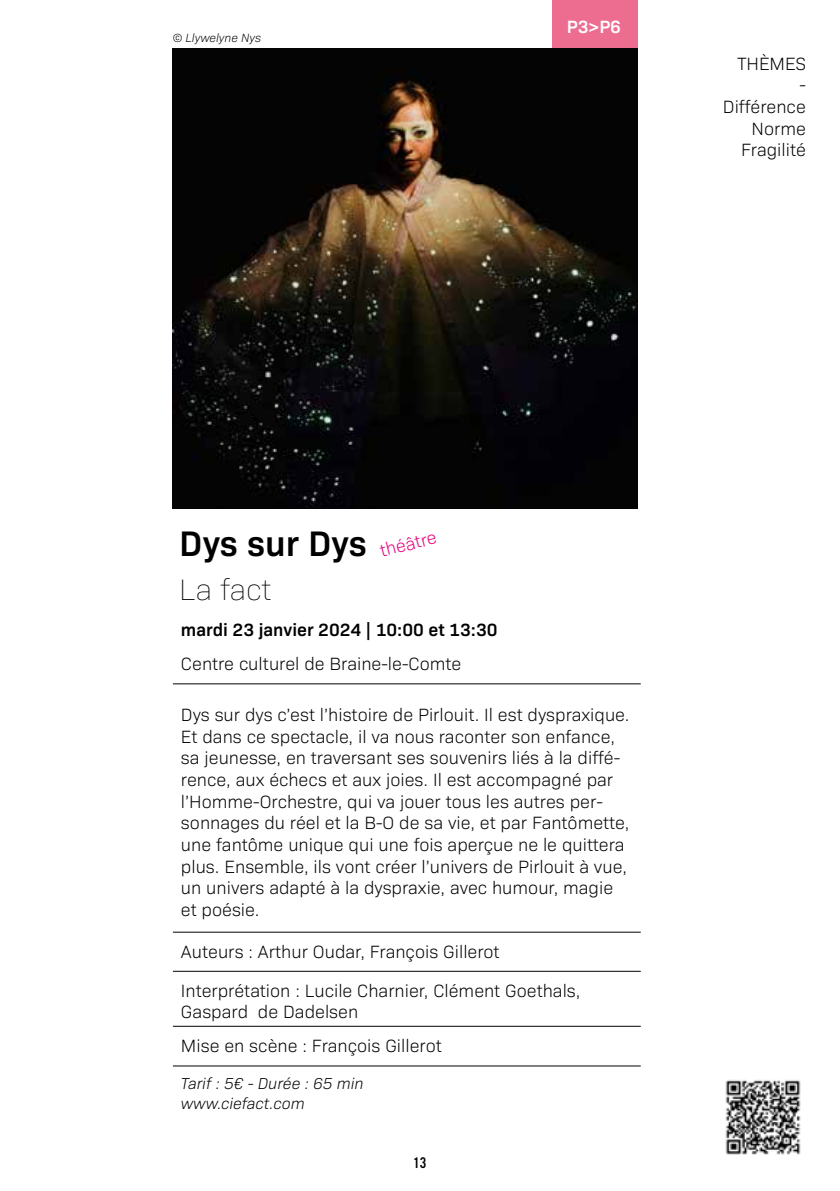
<style>
.page{position:relative;width:840px;height:1191px;background:#fff}
.page>*{position:absolute;margin:0;border:0;box-sizing:border-box;transform-origin:0 0}
.t1{font:600 36px "Bio Sans";color:#000}
.t2{font:200 30px "Bio Sans";letter-spacing:.005em;color:#000}
.t3{font:300 18px/21.6px "Bio Sans";color:#000}
.t4{font:600 18px "Bio Sans";color:#000}
.t5{font:300 18px "Bio Sans";color:#e6007d}
.t6{font:600 18px "Bio Sans";color:#fff}
.t7{font:italic 300 16px/19.2px "Bio Sans";color:#000}
.t8{font:16px "Alternate Got No 3 D";color:#000}
.t9{font:italic 300 12px "Bio Sans";color:#000}
</style>
<div class="page">
<div style="left:552px;top:0;width:85px;height:48px;background:#ed6d91"></div>
<hr style="left:173px;top:931px;width:467px;height:1px;background:#000">
<hr style="left:173px;top:970px;width:467px;height:1px;background:#000">
<hr style="left:173px;top:1025px;width:467px;height:1px;background:#000">
<hr style="left:173px;top:1065px;width:467px;height:1px;background:#000">
<hr style="left:173px;top:683px;width:467px;height:1px;background:#000">
<img style="left:173px;top:48px;width:464px;height:460px">
<img style="left:725px;top:1080px;width:76px;height:75px">
<p class="t9" style="left:173px;top:29px;width:89px">© Llywelyne Nys</p>
<p class="t6" style="left:566px;top:13px;width:56px">P3&gt;P6</p>
<p class="t3" style="left:722px;top:51px;width:84px;text-align:right">THÈMES<br>-<br>Différence<br>Norme<br>Fragilité</p>
<h1 class="t1" style="left:179px;top:516px;width:189px">Dys sur Dys</h1>
<h2 class="t2" style="left:179px;top:569px;width:94px">La fact</h2>
<p class="t5" style="left:377px;top:538px;width:59px;rotate:-14deg">théâtre</p>
<p class="t4" style="left:181px;top:616px;width:318px">mardi 23 janvier 2024 | 10:00 et 13:30</p>
<p class="t3" style="left:181px;top:651px;width:282px">Centre culturel de Braine-le-Comte</p>
<p class="t3" style="left:181px;top:703px;width:450px">Dys sur dys c’est l’histoire de Pirlouit. Il est dyspraxique.<br>Et dans ce spectacle, il va nous raconter son enfance, sa jeunesse, en traversant ses souvenirs liés à la diffé&shy;rence, aux échecs et aux joies. Il est accompagné par l’Homme-Orchestre, qui va jouer tous les autres per&shy;sonnages du réel et la B-O de sa vie, et par Fantômette, une fantôme unique qui une fois aperçue ne le quittera plus. Ensemble, ils vont créer l’univers de Pirlouit à vue, un univers adapté à la dyspraxie, avec humour, magie et poésie.</p>
<p class="t3" style="left:181px;top:930px;width:401px;line-height:39px">Auteurs : Arthur Oudar, François Gillerot<br>Interprétation : Lucile Charnier, Clément Goethals,</p>
<p class="t3" style="left:181px;top:994px;width:262px;line-height:33.4px">Gaspard de Dadelsen<br>Mise en scène : François Gillerot</p>
<p class="t7" style="left:181px;top:1073px;width:184px">Tarif : 5€ - Durée : 65 min www.ciefact.com</p>
<p class="t8" style="left:413px;top:1153px;width:15px">13</p>
</div>
